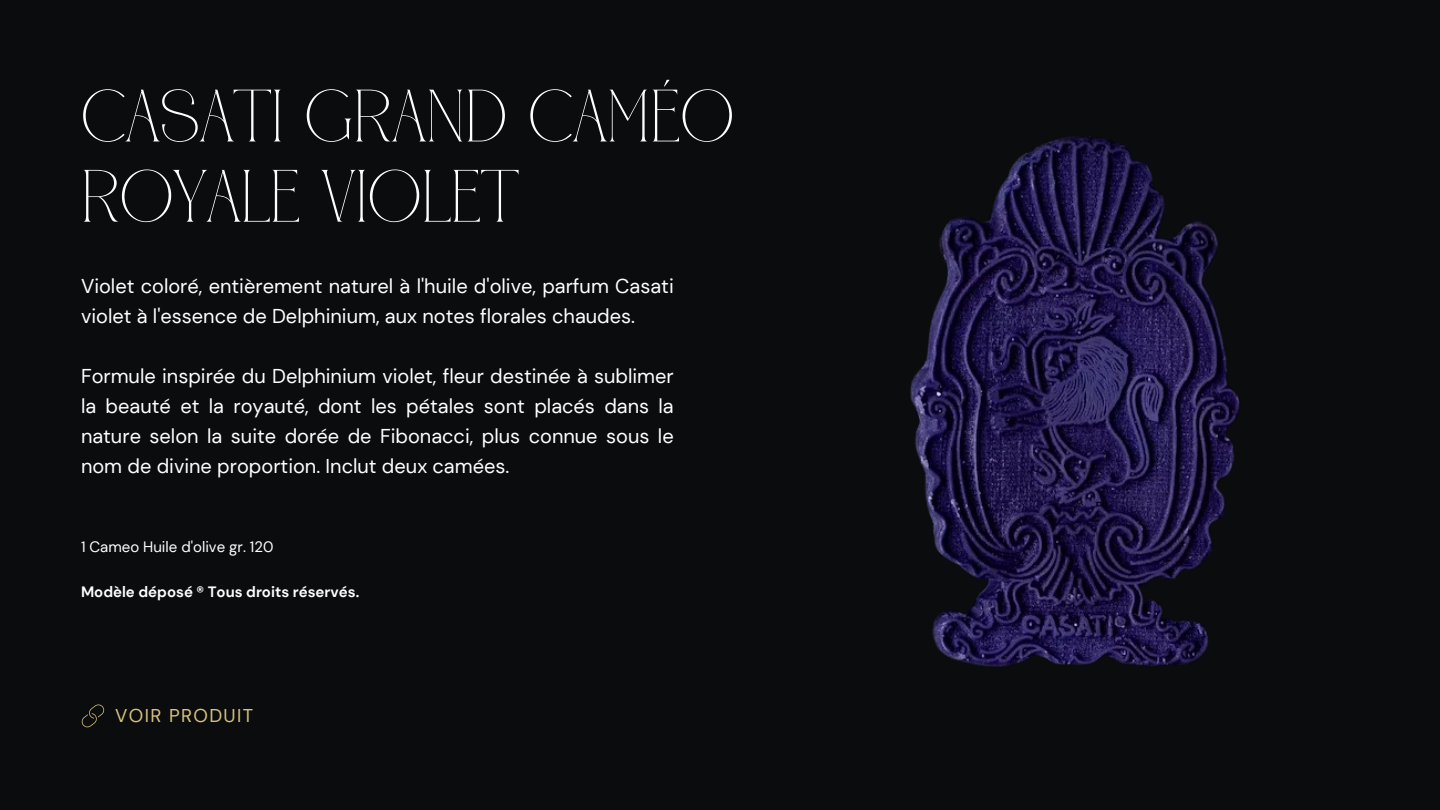
<style>
.page{position:relative;width:1440px;height:810px;background:#0b0c0e}
.page>*{position:absolute;margin:0;border:0;box-sizing:border-box;transform-origin:0 0}
.t1{font:74px/80.2px "CANOVER Regular";color:#fff}
.t2{font:20px/30px "DM Sans";color:#fff}
.t3{font:18.5px "DM Sans";letter-spacing:.075em;color:#d6c37b}
.t4{font:700 15px "DM Sans";color:#fff}
.t5{font:15px "DM Sans";color:#fff}
</style>
<div class="page">
<svg style="left:81px;top:704px;width:23px;height:23px"></svg>
<img style="left:910px;top:136px;width:330px;height:531px">
<h3 class="t1" style="left:81px;top:81px;width:655px">CASATI GRAND CAMÉO<br>ROYALE VIOLET</h3>
<h4 class="t2" style="left:81px;top:271px;width:594px">Violet coloré, entièrement naturel à l'huile d'olive, parfum Casati violet à l'essence de Delphinium, aux notes florales chaudes.</h4>
<p class="t2" style="left:81px;top:361px;width:594px;text-align:justify">Formule inspirée du Delphinium violet, fleur destinée à sublimer la beauté et la royauté, dont les pétales sont placés dans la nature selon la suite dorée de Fibonacci, plus connue sous le nom de divine proportion. Inclut deux camées.</p>
<h3 class="t5" style="left:81px;top:538px;width:194px">1 Cameo Huile d'olive gr. 120</h3>
<p class="t4" style="left:81px;top:583px;width:280px">Modèle déposé ® Tous droits réservés.</p>
<h1 class="t3" style="left:115px;top:704px;width:139px">VOIR PRODUIT</h1>
</div>
